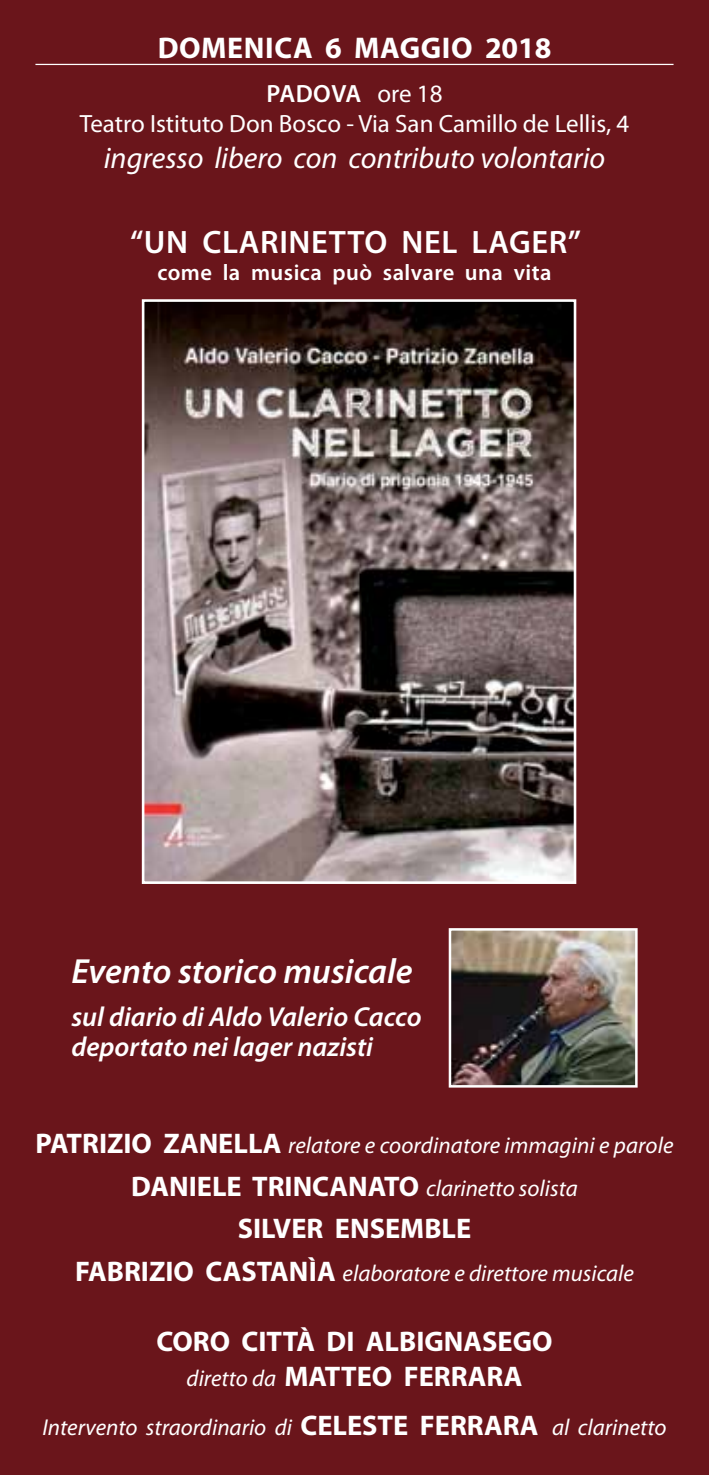
<style>
.page{position:relative;width:709px;height:1475px;background:#fff}
.page>*{position:absolute;margin:0;border:0;box-sizing:border-box;transform-origin:0 0}
.t1{font:italic 600 35px "Myriad Pro";color:#fff}
.t2{font:600 32.5px "Myriad Pro";letter-spacing:.02em;color:#fff}
.t3{font:italic 30px "Myriad Pro";color:#fff}
.t4{font:700 30px "Myriad Pro";letter-spacing:.02em;color:#fff}
.t5{font:700 28.5px/35px "Myriad Pro";color:#fff;text-align:center}
.t6{font:700 28.5px "Myriad";color:#fff}
.t7{font:italic 600 27.5px/30px "Myriad Pro";color:#fff}
.t8{font:25px/30px "Myriad Pro";color:#fff;text-align:center}
.t9{font:italic 23px "Myriad Pro";color:#fff}
.t10{font:600 22.5px "Myriad Pro";letter-spacing:.02em;color:#fff}
.s1{font-weight:600}
.s2{font-weight:700;font-style:normal;font-size:28.5px}
.s3{font-weight:400;font-style:italic;font-size:23px}
</style>
<div class="page">
<div style="left:0;top:0;width:709px;height:1474px;background:#6a151b"></div>
<hr style="left:35px;top:64px;width:638px;height:1px;background:#fff">
<img style="left:146px;top:303px;width:426px;height:576px">
<div style="left:142px;top:299px;width:434px;height:584px;border:3px solid #fff"></div>
<img style="left:452px;top:931px;width:182px;height:153px">
<div style="left:449px;top:928px;width:188px;height:159px;border:2px solid #fff"></div>
<h3 class="t4" style="left:158px;top:28px;width:395px">DOMENICA 6 MAGGIO 2018</h3>
<p class="t8" style="left:80px;top:78px;width:551px"><span class="s1">PADOVA</span> ore 18<br>Teatro Istituto Don Bosco - Via San Camillo de Lellis, 4</p>
<h3 class="t3" style="left:104px;top:140px;width:503px">ingresso libero con contributo volontario</h3>
<h2 class="t2" style="left:130px;top:221px;width:379px">“UN CLARINETTO NEL LAge</h2>
<h2 class="t2" style="left:549px;top:221px;width:34px">r”</h2>
<p class="t10" style="left:157px;top:258px;width:395px">come la musica può salvare una vita</p>
<h1 class="t1" style="left:71px;top:949px;width:343px">Evento storico musicale</h1>
<p class="t7" style="left:71px;top:1000px;width:352px">sul diario di Aldo Valerio Cacco deportato nei lager nazisti</p>
<p class="t9" style="left:35px;top:1130px;width:639px"><span class="s2">PATRIZIO ZANELLA</span> relatore e coordinatore immagini e parole</p>
<p class="t5" style="left:131px;top:1167px;width:448px">DANIELE TRINCANATO <span class="s3">clarinetto solista</span></p>
<p class="t6" style="left:238px;top:1213px;width:235px">SILVER ENSEMBLE</p>
<p class="t9" style="left:75px;top:1258px;width:560px"><span class="s2">FABRIZIO CASTANìA</span> elaboratore e direttore musicale</p>
<p class="t5" style="left:156px;top:1322px;width:397px">CORO CITTÀ DI ALBIGNASEGO <span class="s3">diretto da</span> MATTEO FERRARA</p>
<p class="t9" style="left:42px;top:1412px;width:625px">Intervento straordinario di <span class="s2">CELESTE FERRARA</span> al clarinetto</p>
</div>
